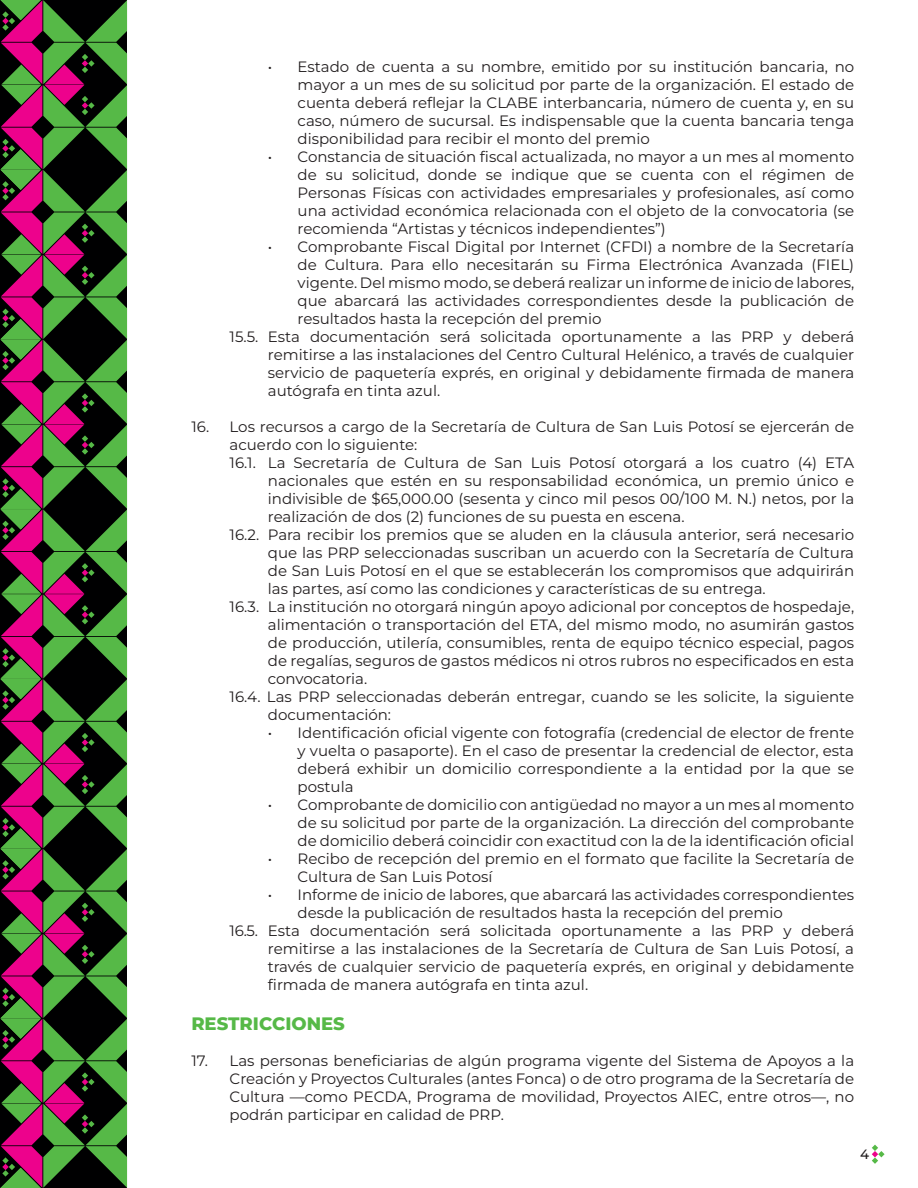
<style>
.page{position:relative;width:918px;height:1188px;background:#fff}
.page>*{position:absolute;margin:0;border:0;box-sizing:border-box;transform-origin:0 0}
.t1{font:800 18px "Montserrat";color:#56b947}
.t2{font:15px/18px "Montserrat";color:#231f20;text-align:justify}
.t3{font:500 13.5px "Montserrat";color:#231f20}
</style>
<div class="page">
<svg style="left:0;top:0;width:127px;height:1188px;background:#4d4736"></svg>
<svg style="left:872px;top:1145px;width:13px;height:19px"></svg>
<p class="t2" style="left:298px;top:58px;width:558px;text-indent:-30px">• Estado de cuenta a su nombre, emitido por su institución bancaria, no mayor a un mes de su solicitud por parte de la organización. El estado de cuenta deberá reflejar la CLABE interbancaria, número de cuenta y, en su caso, número de sucursal. Es indispensable que la cuenta bancaria tenga disponibilidad para recibir el monto del premio</p>
<p class="t2" style="left:298px;top:148px;width:558px;text-indent:-30px">• Constancia de situación fiscal actualizada, no mayor a un mes al momento de su solicitud, donde se indique que se cuenta con el régimen de Personas Físicas con actividades empresariales y profesionales, así como una actividad económica relacionada con el objeto de la convocatoria (se recomienda “Artistas y técnicos independientes”)</p>
<p class="t2" style="left:268px;top:238px;width:588px">• Comprobante Fiscal Digital por Internet (CFDI) a nombre de la Secretaría</p>
<p class="t2" style="left:298px;top:256px;width:558px">de Cultura. Para ello necesitarán su Firma Electrónica Avanzada (FIEL)</p>
<p class="t2" style="left:298px;top:274px;width:558px">vigente. Del mismo modo, se deberá realizar un informe de inicio de labores,</p>
<p class="t2" style="left:298px;top:292px;width:558px">que abarcará las actividades correspondientes desde la publicación de</p>
<p class="t2" style="left:298px;top:310px;width:305px">resultados hasta la recepción del premio</p>
<p class="t2" style="left:230px;top:328px;width:626px">15.5. Esta documentación será solicitada oportunamente a las PRP y deberá</p>
<p class="t2" style="left:268px;top:346px;width:588px">remitirse a las instalaciones del Centro Cultural Helénico, a través de cualquier</p>
<p class="t2" style="left:268px;top:364px;width:588px">servicio de paquetería exprés, en original y debidamente firmada de manera</p>
<p class="t2" style="left:268px;top:382px;width:174px">autógrafa en tinta azul.</p>
<p class="t2" style="left:191px;top:418px;width:664px">16. Los recursos a cargo de la Secretaría de Cultura de San Luis Potosí se ejercerán de</p>
<p class="t2" style="left:230px;top:436px;width:189px">acuerdo con lo siguiente:</p>
<p class="t2" style="left:230px;top:454px;width:626px">16.1. La Secretaría de Cultura de San Luis Potosí otorgará a los cuatro (4) ETA</p>
<p class="t2" style="left:268px;top:472px;width:588px">nacionales que estén en su responsabilidad económica, un premio único e</p>
<p class="t2" style="left:268px;top:490px;width:588px">indivisible de $65,000.00 (sesenta y cinco mil pesos 00/100 M. N.) netos, por la</p>
<p class="t2" style="left:268px;top:508px;width:418px">realización de dos (2) funciones de su puesta en escena.</p>
<p class="t2" style="left:230px;top:526px;width:626px">16.2. Para recibir los premios que se aluden en la cláusula anterior, será necesario</p>
<p class="t2" style="left:268px;top:544px;width:588px">que las PRP seleccionadas suscriban un acuerdo con la Secretaría de Cultura</p>
<p class="t2" style="left:268px;top:562px;width:588px">de San Luis Potosí en el que se establecerán los compromisos que adquirirán</p>
<p class="t2" style="left:268px;top:580px;width:499px">las partes, así como las condiciones y características de su entrega.</p>
<p class="t2" style="left:230px;top:598px;width:626px">16.3. La institución no otorgará ningún apoyo adicional por conceptos de hospedaje,</p>
<p class="t2" style="left:268px;top:616px;width:588px">alimentación o transportación del ETA, del mismo modo, no asumirán gastos</p>
<p class="t2" style="left:268px;top:634px;width:588px">de producción, utilería, consumibles, renta de equipo técnico especial, pagos</p>
<p class="t2" style="left:268px;top:652px;width:588px">de regalías, seguros de gastos médicos ni otros rubros no especificados en esta</p>
<p class="t2" style="left:268px;top:670px;width:101px">convocatoria.</p>
<p class="t2" style="left:230px;top:688px;width:626px">16.4. Las PRP seleccionadas deberán entregar, cuando se les solicite, la siguiente</p>
<p class="t2" style="left:268px;top:706px;width:125px">documentación:</p>
<p class="t2" style="left:298px;top:724px;width:558px;text-indent:-30px">• Identificación oficial vigente con fotografía (credencial de elector de frente y vuelta o pasaporte). En el caso de presentar la credencial de elector, esta deberá exhibir un domicilio correspondiente a la entidad por la que se postula</p>
<p class="t2" style="left:298px;top:796px;width:558px;text-indent:-30px">• Comprobante de domicilio con antigüedad no mayor a un mes al momento de su solicitud por parte de la organización. La dirección del comprobante de domicilio deberá coincidir con exactitud con la de la identificación oficial</p>
<p class="t2" style="left:298px;top:850px;width:558px;text-indent:-30px">• Recibo de recepción del premio en el formato que facilite la Secretaría de<br>Cultura de San Luis Potosí</p>
<p class="t2" style="left:268px;top:886px;width:588px">• Informe de inicio de labores, que abarcará las actividades correspondientes</p>
<p class="t2" style="left:298px;top:904px;width:487px">desde la publicación de resultados hasta la recepción del premio</p>
<p class="t2" style="left:230px;top:922px;width:626px">16.5. Esta documentación será solicitada oportunamente a las PRP y deberá</p>
<p class="t2" style="left:268px;top:940px;width:588px">remitirse a las instalaciones de la Secretaría de Cultura de San Luis Potosí, a</p>
<p class="t2" style="left:268px;top:958px;width:588px">través de cualquier servicio de paquetería exprés, en original y debidamente</p>
<p class="t2" style="left:268px;top:976px;width:322px">firmada de manera autógrafa en tinta azul.</p>
<p class="t1" style="left:191px;top:1012px;width:155px">RESTRICCIONES</p>
<p class="t2" style="left:230px;top:1051px;width:626px;text-indent:-38px">17. Las personas beneficiarias de algún programa vigente del Sistema de Apoyos a la Creación y Proyectos Culturales (antes Fonca) o de otro programa de la Secretaría de Cultura —como PECDA, Programa de movilidad, Proyectos AIEC, entre otros—, no podrán participar en calidad de PRP.</p>
<p class="t3" style="left:860px;top:1145px;width:11px">4</p>
</div>
